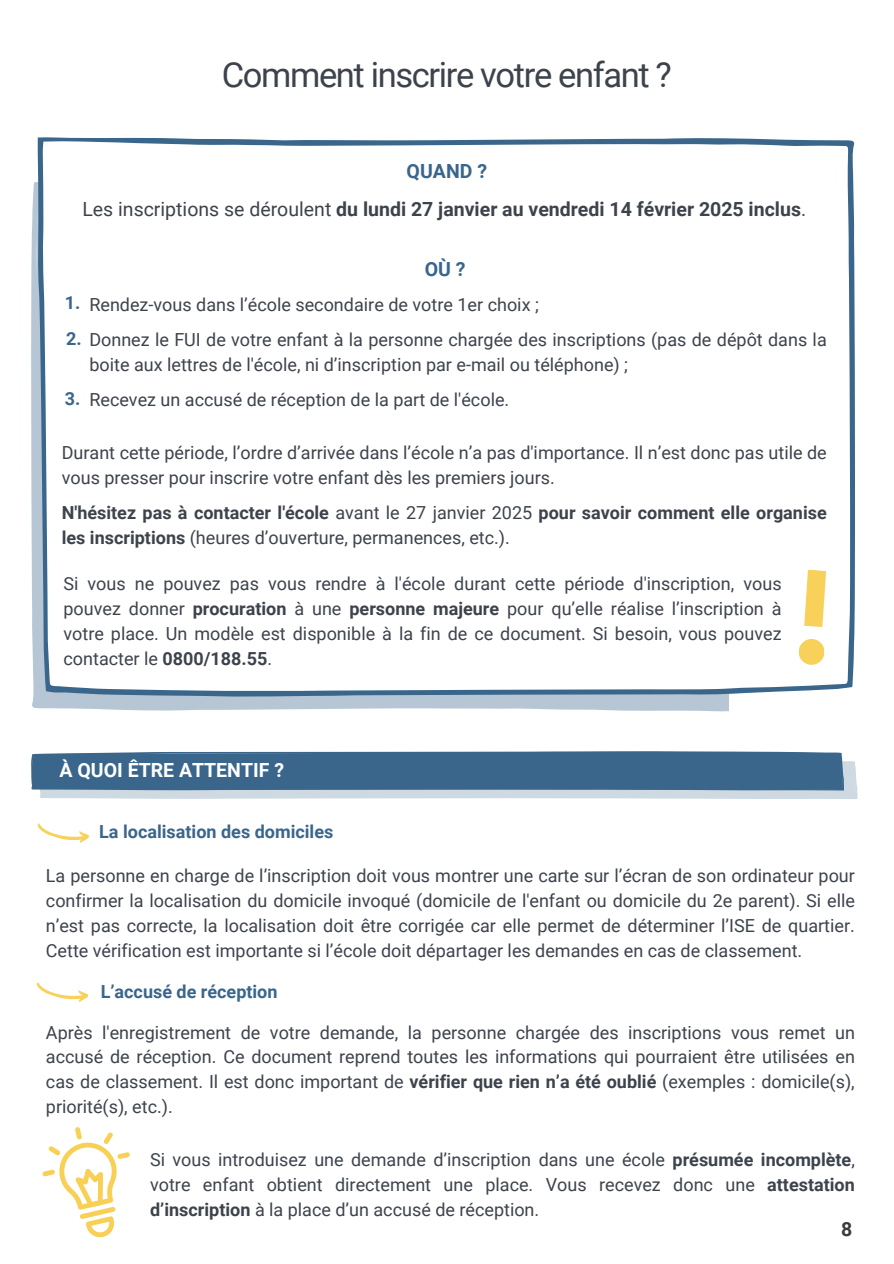
<style>
.page{position:relative;width:894px;height:1264px;background:#fff}
.page>*{position:absolute;margin:0;border:0;box-sizing:border-box;transform-origin:0 0}
.t1{font:34.5px "Roboto";letter-spacing:-.04em;color:#3d434c}
.t2{font:700 19.5px "Roboto";color:#3d434c}
.t3{font:700 19.5px "Roboto";color:#fff}
.t4{font:700 19.5px "Roboto";color:#3a668c}
.t5{font:700 19.5px "Roboto";color:#3b3b3b}
.t6{font:18px/24.8px "Roboto";color:#3d434c;text-align:justify}
.t7{font:700 18px/25px "Roboto";color:#3d434c}
.t8{font:700 18px "Roboto";color:#3a668c}
.s1{font-weight:400}
.s2{font-weight:700;color:#3a668c}
.s3{font-weight:700}
</style>
<div class="page">
<svg style="left:31px;top:751px;width:826px;height:48px;background:#5c80a0"></svg>
<svg style="left:37px;top:823px;width:52px;height:20px"></svg>
<svg style="left:36px;top:982px;width:52px;height:20px"></svg>
<svg style="left:31px;top:182px;width:697px;height:529px;background:#c0ceda"></svg>
<svg style="left:37px;top:137px;width:817px;height:559px"></svg>
<svg style="left:804px;top:569px;width:21px;height:58px"></svg>
<svg style="left:797px;top:638px;width:28px;height:27px"></svg>
<svg style="left:42px;top:1127px;width:88px;height:111px"></svg>
<p class="t1" style="left:222px;top:54px;width:451px">Comment inscrire votre enfant ?</p>
<h3 class="t4" style="left:406px;top:160px;width:82px">QUAND ?</h3>
<h3 class="t2" style="left:82px;top:198px;width:725px"><span class="s1">Les inscriptions se déroulent</span> du lundi 27 janvier au vendredi 14 février 2025 inclus<span class="s1">.</span></h3>
<p class="t4" style="left:424px;top:257px;width:42px">OÙ ?</p>
<p class="t6" style="left:89px;top:292px;width:451px">Rendez-vous dans l’école secondaire de votre 1er choix ;</p>
<h2 class="t6" style="left:89px;top:327px;width:738px;text-indent:-23px"><span class="s2">2.</span> Donnez le FUI de votre enfant à la personne chargée des inscriptions (pas de dépôt dans la boite aux lettres de l'école, ni d’inscription par e-mail ou téléphone) ;</h2>
<p class="t6" style="left:89px;top:387px;width:421px">Recevez un accusé de réception de la part de l'école.</p>
<h3 class="t8" style="left:65px;top:293px;width:17px">1.</h3>
<p class="t8" style="left:65px;top:388px;width:17px">3.</p>
<p class="t6" style="left:62px;top:440px;width:766px">Durant cette période, l’ordre d’arrivée dans l’école n’a pas d'importance. Il n’est donc pas utile de vous presser pour inscrire votre enfant dès les premiers jours.</p>
<p class="t7" style="left:62px;top:500px;width:766px">N'hésitez pas à contacter l'école <span class="s1">avant le 27 janvier 2025</span> pour savoir comment elle organise les inscriptions <span class="s1">(heures d’ouverture, permanences, etc.).</span></p>
<h3 class="t6" style="left:63px;top:571px;width:719px">Si vous ne pouvez pas vous rendre à l'école durant cette période d'inscription, vous pouvez donner <span class="s3">procuration</span> à une <span class="s3">personne majeure</span> pour qu’elle réalise l’inscription à votre place. Un modèle est disponible à la fin de ce document. Si besoin, vous pouvez contacter le <span class="s3">0800/188.55</span>.</h3>
<h1 class="t3" style="left:59px;top:758px;width:226px">À QUOI ÊTRE ATTENTIF ?</h1>
<h3 class="t8" style="left:99px;top:821px;width:235px">La localisation des domiciles</h3>
<p class="t6" style="left:46px;top:863px;width:810px">La personne en charge de l’inscription doit vous montrer une carte sur l’écran de son ordinateur pour confirmer la localisation du domicile invoqué (domicile de l'enfant ou domicile du 2e parent). Si elle n’est pas correcte, la localisation doit être corrigée car elle permet de déterminer l’ISE de quartier.<br>Cette vérification est importante si l’école doit départager les demandes en cas de classement.</p>
<p class="t8" style="left:101px;top:980px;width:178px">L’accusé de réception</p>
<h2 class="t6" style="left:46px;top:1020px;width:810px">Après l'enregistrement de votre demande, la personne chargée des inscriptions vous remet un accusé de réception. Ce document reprend toutes les informations qui pourraient être utilisées en cas de classement. Il est donc important de <span class="s3">vérifier que rien n’a été oublié</span> (exemples : domicile(s), priorité(s), etc.).</h2>
<p class="t6" style="left:150px;top:1147px;width:706px">Si vous introduisez une demande d’inscription dans une école <span class="s3">présumée incomplète</span>, votre enfant obtient directement une place. Vous recevez donc une <span class="s3">attestation d’inscription</span> à la place d’un accusé de réception.</p>
<h2 class="t5" style="left:841px;top:1217px;width:13px">8</h2>
</div>
